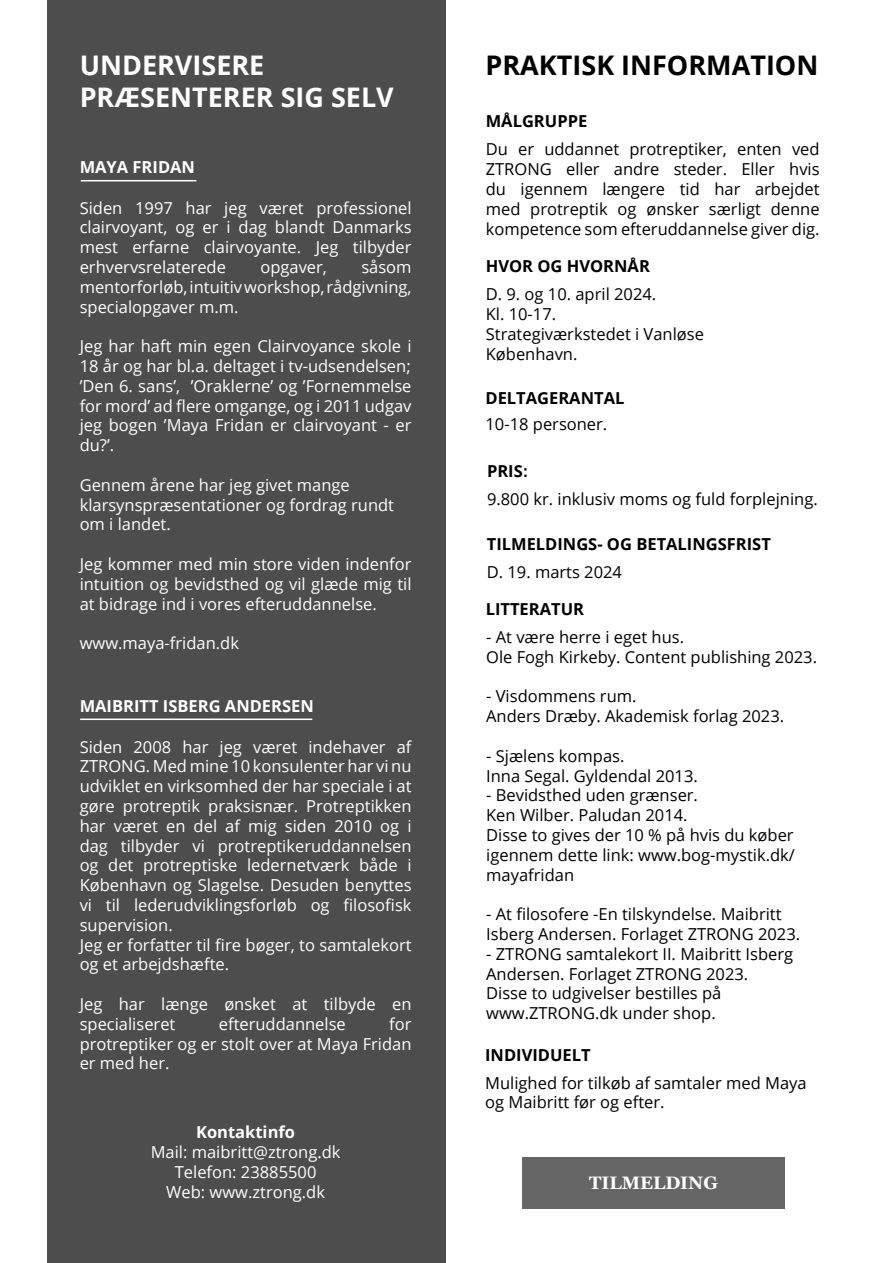
<style>
.page{position:relative;width:893px;height:1263px;background:#fff}
.page>*{position:absolute;margin:0;border:0;box-sizing:border-box;transform-origin:0 0}
.t1{font:700 27px/32.4px "Open Sans";color:#fff}
.t2{font:700 27px "Open Sans";color:#000}
.t3{font:700 18px "Georgia";color:#fff}
.t4{font:16.5px/19.8px "Open Sans";color:#fff;text-align:justify}
.t5{font:16.5px/19.8px "Open Sans";color:#000}
.t6{font:700 16.5px "Open Sans";color:#000}
.t7{font:700 16.5px "Open Sans";color:#fff}
.s1{font-family:"Arial"}
</style>
<div class="page">
<div style="left:522px;top:1157px;width:263px;height:51px;background:#666"></div>
<div style="left:48px;top:0;width:398px;height:1263px;background:#4d4d4d"></div>
<hr style="left:81px;top:180px;width:115px;height:1px;background:#fff">
<hr style="left:80px;top:718px;width:232px;height:2px;background:#fff">
<h1 class="t1" style="left:80px;top:48px;width:316px">UNDERVISERE<br>PRÆSENTERER SIG SELV</h1>
<h1 class="t2" style="left:485px;top:46px;width:334px">PRAKTISK INFORMATION</h1>
<p class="t7" style="left:80px;top:155px;width:117px">MAYA FRIDAN</p>
<p class="t4" style="left:80px;top:197px;width:333px">Siden 1997 har jeg været professionel clairvoyant, og er i dag blandt Danmarks mest erfarne clairvoyante. Jeg tilbyder erhvervsrelaterede</p>
<p class="t4" style="left:80px;top:257px;width:333px;text-indent:282px">såsom mentorforløb, intuitiv workshop, rådgivning, specialopgaver m.m.</p>
<p class="t4" style="left:80px;top:336px;width:333px">Jeg har haft min egen Clairvoyance skole i 18 år og har bl.a. deltaget i tv-udsendelsen; ’Den 6. sans’, ’Oraklerne’ og ’Fornemmelse for mord’ ad flere omgange, og i 2011 udgav jeg bogen ’Maya Fridan er clairvoyant - er du?’.</p>
<p class="t4" style="left:80px;top:474px;width:316px;text-align:left">Gennem årene har jeg givet mange klarsynspræsentationer og fordrag rundt om i landet.</p>
<p class="t4" style="left:80px;top:554px;width:333px">Jeg kommer med min store viden indenfor intuition og bevidsthed og vil glæde mig til at bidrage ind i vores efteruddannelse.</p>
<p class="t4" style="left:80px;top:633px;width:161px">www.maya-fridan.dk</p>
<p class="t4" style="left:260px;top:257px;width:68px">opgaver,</p>
<p class="t7" style="left:80px;top:694px;width:236px">MAIBRITT ISBERG ANDERSEN</p>
<p class="t4" style="left:80px;top:736px;width:333px;text-align:left">Siden 2008 har jeg været indehaver af ZTRONG. Med mine 10 konsulenter har vi nu udviklet en virksomhed der har speciale i at gøre protreptik praksisnær. Protreptikken har været en del af mig siden 2010 og i dag tilbyder vi protreptikeruddannelsen og det protreptiske ledernetværk både i København og Slagelse. Desuden benyttes vi til lederudviklingsforløb og filosofisk supervision.<br>Jeg er forfatter til fire bøger, to samtalekort og et arbejdshæfte.</p>
<p class="t4" style="left:80px;top:994px;width:333px">Jeg har længe ønsket at tilbyde en specialiseret</p>
<p class="t4" style="left:80px;top:1013px;width:333px;text-indent:310px">for protreptiker og er stolt over at Maya Fridan er med her.</p>
<p class="t4" style="left:219px;top:1013px;width:129px">efteruddannelse</p>
<p class="t7" style="left:196px;top:1121px;width:100px">Kontaktinfo</p>
<p class="t4" style="left:151px;top:1142px;width:191px;text-align:center">Mail: maibritt@ztrong.dk<br>Telefon: 23885500<br>Web: www.ztrong.dk</p>
<p class="t6" style="left:486px;top:110px;width:103px">MÅLGRUPPE</p>
<p class="t5" style="left:486px;top:139px;width:335px;text-align:justify">Du er uddannet protreptiker, enten ved ZTRONG eller andre steder. Eller hvis du igennem længere tid har arbejdet med protreptik og ønsker særligt denne kompetence som efteruddannelse giver dig.</p>
<p class="t6" style="left:486px;top:254px;width:166px">HVOR OG HVORNÅR</p>
<p class="t5" style="left:486px;top:284px;width:220px">D. 9. og 10. april 2024.<br>Kl. 10-17.<br>Strategiværkstedet i Vanløse<br>København.</p>
<p class="t6" style="left:485px;top:387px;width:140px">DELTAGERANTAL</p>
<p class="t5" style="left:485px;top:414px;width:123px">10-18 personer.</p>
<p class="t6" style="left:487px;top:459px;width:43px">PRIS<span class="s1">:</span></p>
<p class="t5" style="left:487px;top:488px;width:332px">9.800 kr. inklusiv moms og fuld forplejning.</p>
<p class="t6" style="left:487px;top:532px;width:286px">TILMELDINGS- OG BETALINGSFRIST</p>
<p class="t5" style="left:487px;top:562px;width:137px">D. 19. marts 2024</p>
<p class="t6" style="left:486px;top:597px;width:100px">LITTERATUR</p>
<p class="t5" style="left:486px;top:627px;width:332px">- At være herre i eget hus.<br>Ole Fogh Kirkeby. Content publishing 2023.</p>
<p class="t5" style="left:486px;top:686px;width:299px">- Visdommens rum.<br>Anders Dræby. Akademisk forlag 2023.</p>
<p class="t5" style="left:486px;top:745px;width:213px">- Sjælens kompas.<br>Inna Segal. Gyldendal 2013.</p>
<p class="t5" style="left:486px;top:785px;width:310px">- Bevidsthed uden grænser.<br>Ken Wilber. Paludan 2014.<br>Disse to gives der 10 % på hvis du køber igennem dette link: www.bog-mystik.dk/ mayafridan</p>
<p class="t5" style="left:486px;top:904px;width:315px">- At filosofere -En tilskyndelse. Maibritt<br>Isberg Andersen. Forlaget ZTRONG 2023.</p>
<p class="t5" style="left:486px;top:943px;width:308px">- ZTRONG samtalekort II. Maibritt Isberg Andersen. Forlaget ZTRONG 2023.<br>Disse to udgivelser bestilles på www.ZTRONG.dk under shop.</p>
<p class="t6" style="left:485px;top:1043px;width:107px">INDIVIDUELT</p>
<p class="t5" style="left:485px;top:1072px;width:323px">Mulighed for tilkøb af samtaler med Maya og Maibritt før og efter.</p>
<p class="t3" style="left:589px;top:1169px;width:130px">TILMELDING</p>
</div>
